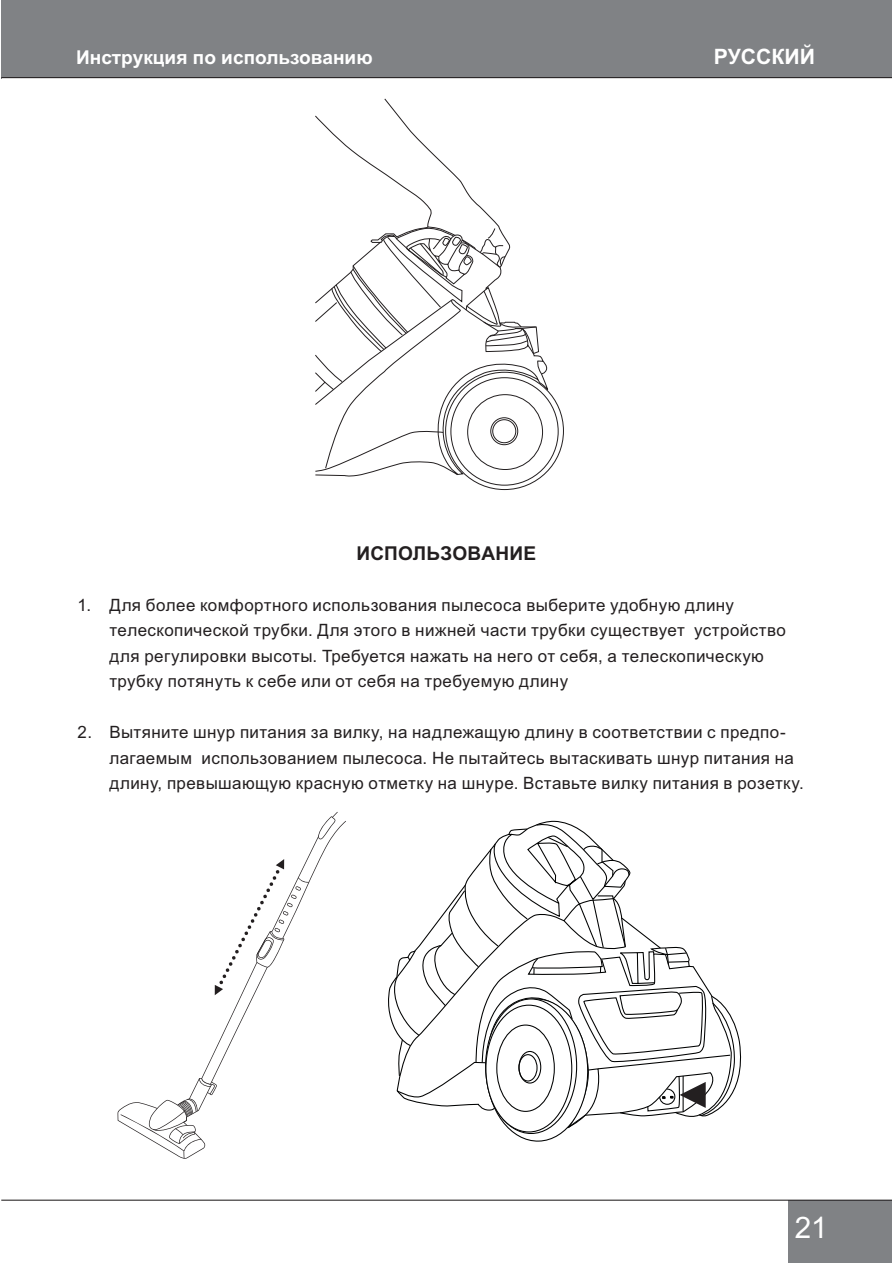
<style>
.page{position:relative;width:893px;height:1263px;background:#fff}
.page>*{position:absolute;margin:0;border:0;box-sizing:border-box;transform-origin:0 0}
.t1{font:29.7px "Arial";color:#fff}
.t2{font:700 21.15px "Arial";color:#fff}
.t3{font:700 19.05px "Arial";color:#fff}
.t4{font:700 19.05px "Arial";letter-spacing:.01em;color:#231f20}
.t5{font:16.95px/25.5px "Arial";letter-spacing:.025em;color:#231f20}
</style>
<div class="page">
<div style="left:1px;top:0;width:890px;height:78px;background:#808285"></div>
<div style="left:788px;top:1201px;width:103px;height:62px;background:#808285"></div>
<hr style="left:1px;top:1200px;width:890px;height:1px;background:#231f20">
<hr style="left:1px;top:77px;width:890px;height:1px;background:#231f20">
<svg style="left:315px;top:98px;width:234px;height:379px"></svg>
<svg style="left:118px;top:812px;width:228px;height:347px"></svg>
<svg style="left:390px;top:822px;width:352px;height:320px"></svg>
<p class="t3" style="left:76px;top:50px;width:298px">Инструкция по использованию</p>
<p class="t2" style="left:714px;top:48px;width:103px">РУССКИЙ</p>
<p class="t4" style="left:357px;top:546px;width:181px">ИСПОЛЬЗОВАНИЕ</p>
<p class="t5" style="left:109px;top:594px;width:678px;text-indent:-32px">1. Для более комфортного использования пылесоса выберите удобную длину телескопической трубки. Для этого в нижней части трубки существует устройство для регулировки высоты. Требуется нажать на него от себя, а телескопическую трубку потянуть к себе или от себя на требуемую длину</p>
<p class="t5" style="left:109px;top:721px;width:696px;text-indent:-32px">2. Вытяните шнур питания за вилку, на надлежащую длину в соответствии с предпо&shy;лагаемым использованием пылесоса. Не пытайтесь вытаскивать шнур питания на длину, превышающую красную отметку на шнуре. Вставьте вилку питания в розетку.</p>
<h1 class="t1" style="left:795px;top:1217px;width:35px">21</h1>
</div>
